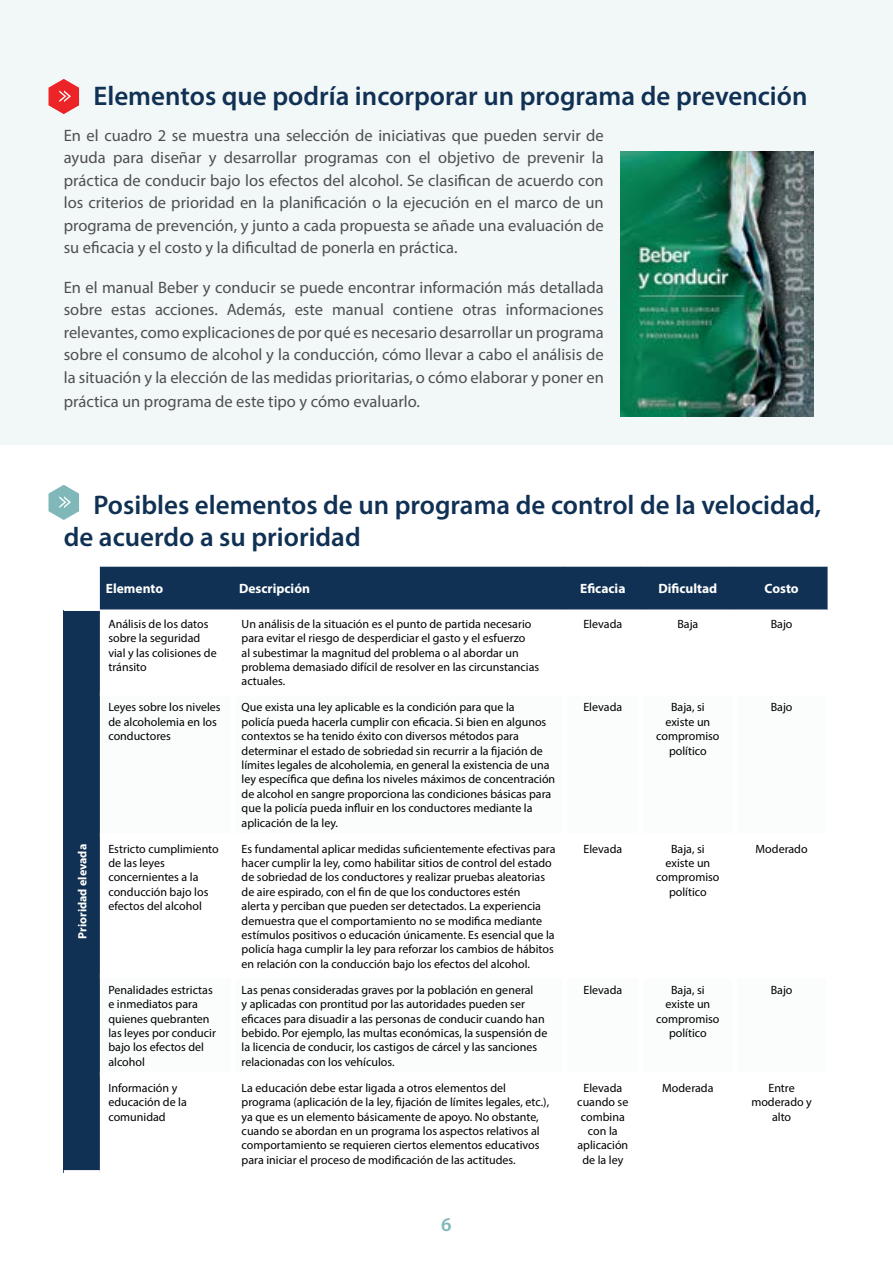
<style>
.page{position:relative;width:893px;height:1263px;background:#fff}
.page>*{position:absolute;margin:0;border:0;box-sizing:border-box;transform-origin:0 0}
.t1{font:600 27px/32.4px "Myriad Pro";color:#103153}
.t2{font:600 19.5px "Myriad Pro";color:#80b7b9}
.t3{font:16.5px/22.5px "Myriad Pro";color:#4f4f51;text-align:justify}
.t4{font:700 13.5px "Myriad Pro";color:#fff}
.t5{font:12px/14.4px "Myriad Pro";color:#000}
.t6{font:700 12px "Myriad Pro";color:#fff}
.s1{color:#80b7b9}
</style>
<div class="page">
<div style="left:0;top:0;width:893px;height:445px;background:#f2f7f8"></div>
<div style="left:100px;top:567px;width:728px;height:42px;background:#103153"></div>
<div style="left:64px;top:610px;width:36px;height:562px;background:#103153"></div>
<hr style="left:232px;top:567px;width:2px;height:42px;background:#103153">
<hr style="left:564px;top:567px;width:2px;height:42px;background:#103153">
<hr style="left:640px;top:567px;width:2px;height:42px;background:#103153">
<hr style="left:734px;top:567px;width:2px;height:42px;background:#103153">
<hr style="left:64px;top:609px;width:36px;height:2px;background:#fff">
<svg style="left:64px;top:1170px;width:36px;height:3px"></svg>
<img style="left:621px;top:152px;width:192px;height:265px">
<svg style="left:49px;top:79px;width:30px;height:35px"></svg>
<svg style="left:49px;top:485px;width:30px;height:35px"></svg>
<h1 class="t1" style="left:64px;top:79px;width:745px"><span class="s1">»</span> Elementos que podría incorporar un programa de prevención</h1>
<p class="t3" style="left:64px;top:124px;width:542px">En el cuadro 2 se muestra una selección de iniciativas que pueden servir de ayuda para diseñar y desarrollar programas con el objetivo de prevenir la práctica de conducir bajo los efectos del alcohol. Se clasifican de acuerdo con los criterios de prioridad en la planificación o la ejecución en el marco de un programa de prevención, y junto a cada propuesta se añade una evaluación de su eficacia y el costo y la dificultad de ponerla en práctica.</p>
<p class="t3" style="left:64px;top:276px;width:542px">En el manual Beber y conducir se puede encontrar información más detallada sobre estas acciones. Además, este manual contiene otras informaciones relevantes, como explicaciones de por qué es necesario desarrollar un programa sobre el consumo de alcohol y la conducción, cómo llevar a cabo el análisis de la situación y la elección de las medidas prioritarias, o cómo elaborar y poner en</p>
<h3 class="t3" style="left:64px;top:390px;width:358px">práctica un programa de este tipo y cómo evaluarlo.</h3>
<h1 class="t1" style="left:64px;top:488px;width:759px"><span class="s1">»</span> Posibles elementos de un programa de control de la velocidad, de acuerdo a su prioridad</h1>
<p class="t4" style="left:106px;top:580px;width:59px">Elemento</p>
<p class="t4" style="left:239px;top:580px;width:72px">Descripción</p>
<p class="t4" style="left:580px;top:580px;width:47px">Eficacia</p>
<p class="t4" style="left:658px;top:580px;width:60px">Dificultad</p>
<p class="t4" style="left:765px;top:580px;width:36px">Costo</p>
<p class="t6" style="left:74px;top:938px;width:96px;rotate:-90deg">Prioridad elevada</p>
<p class="t5" style="left:108px;top:616px;width:110px">Análisis de los datos sobre la seguridad vial y las colisiones de tránsito</p>
<p class="t5" style="left:242px;top:616px;width:299px">Un análisis de la situación es el punto de partida necesario para evitar el riesgo de desperdiciar el gasto y el esfuerzo<br>al subestimar la magnitud del problema o al abordar un problema demasiado difícil de resolver en las circunstancias actuales.</p>
<p class="t5" style="left:583px;top:616px;width:40px">Elevada</p>
<p class="t5" style="left:677px;top:616px;width:22px">Baja</p>
<p class="t5" style="left:771px;top:616px;width:23px">Bajo</p>
<p class="t5" style="left:108px;top:700px;width:114px">Leyes sobre los niveles de alcoholemia en los conductores</p>
<p class="t5" style="left:242px;top:700px;width:315px">Que exista una ley aplicable es la condición para que la<br>policía pueda hacerla cumplir con eficacia. Si bien en algunos contextos se ha tenido éxito con diversos métodos para determinar el estado de sobriedad sin recurrir a la fijación de límites legales de alcoholemia, en general la existencia de una ley específica que defina los niveles máximos de concentración de alcohol en sangre proporciona las condiciones básicas para que la policía pueda influir en los conductores mediante la aplicación de la ley.</p>
<p class="t5" style="left:583px;top:700px;width:40px">Elevada</p>
<p class="t5" style="left:656px;top:700px;width:65px;text-align:center">Baja, si existe un compromiso político</p>
<p class="t5" style="left:771px;top:700px;width:23px">Bajo</p>
<p class="t5" style="left:108px;top:841px;width:112px">Estricto cumplimiento de las leyes concernientes a la conducción bajo los efectos del alcohol</p>
<p class="t5" style="left:242px;top:841px;width:315px">Es fundamental aplicar medidas suficientemente efectivas para hacer cumplir la ley, como habilitar sitios de control del estado de sobriedad de los conductores y realizar pruebas aleatorias de aire espirado, con el fin de que los conductores estén<br>alerta y perciban que pueden ser detectados. La experiencia demuestra que el comportamiento no se modifica mediante estímulos positivos o educación únicamente. Es esencial que la policía haga cumplir la ley para reforzar los cambios de hábitos en relación con la conducción bajo los efectos del alcohol.</p>
<p class="t5" style="left:583px;top:841px;width:40px">Elevada</p>
<p class="t5" style="left:656px;top:841px;width:65px;text-align:center">Baja, si existe un compromiso político</p>
<p class="t5" style="left:756px;top:841px;width:54px">Moderado</p>
<p class="t5" style="left:108px;top:982px;width:109px">Penalidades estrictas e inmediatos para quienes quebranten las leyes por conducir bajo los efectos del alcohol</p>
<p class="t5" style="left:242px;top:982px;width:307px">Las penas consideradas graves por la población en general<br>y aplicadas con prontitud por las autoridades pueden ser eficaces para disuadir a las personas de conducir cuando han bebido. Por ejemplo, las multas económicas, la suspensión de la licencia de conducir, los castigos de cárcel y las sanciones relacionadas con los vehículos.</p>
<p class="t5" style="left:583px;top:982px;width:40px">Elevada</p>
<p class="t5" style="left:656px;top:982px;width:65px;text-align:center">Baja, si existe un compromiso político</p>
<p class="t5" style="left:771px;top:982px;width:23px">Bajo</p>
<p class="t5" style="left:108px;top:1080px;width:80px">Información y educación de la comunidad</p>
<p class="t5" style="left:242px;top:1080px;width:309px">La educación debe estar ligada a otros elementos del programa (aplicación de la ley, fijación de límites legales, etc.), ya que es un elemento básicamente de apoyo. No obstante, cuando se abordan en un programa los aspectos relativos al comportamiento se requieren ciertos elementos educativos para iniciar el proceso de modificación de las actitudes.</p>
<p class="t5" style="left:577px;top:1080px;width:53px;text-align:center">Elevada cuando se combina con la aplicación de la ley</p>
<p class="t5" style="left:662px;top:1080px;width:53px">Moderada</p>
<p class="t5" style="left:751px;top:1080px;width:62px;text-align:center">Entre moderado y alto</p>
<h2 class="t2" style="left:441px;top:1212px;width:12px">6</h2>
</div>
